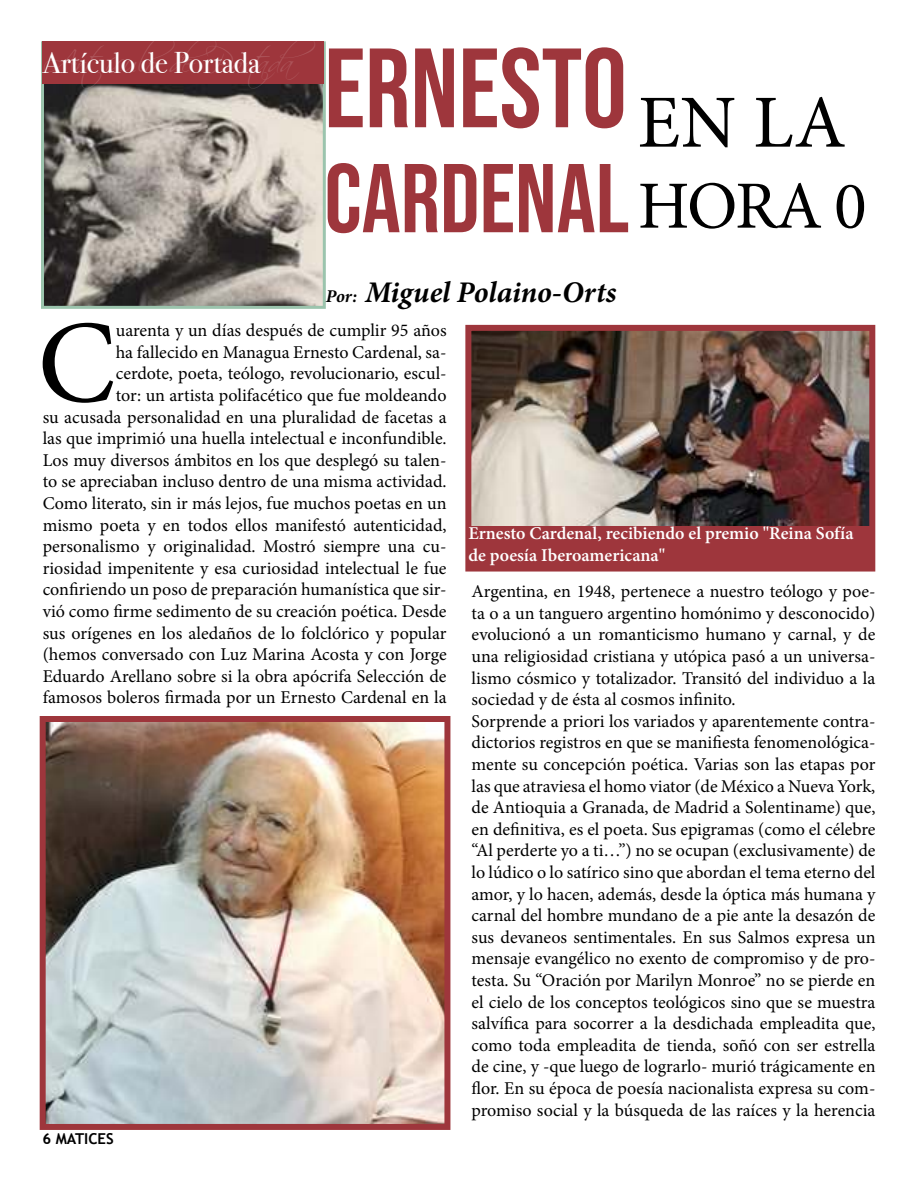
<style>
.page{position:relative;width:918px;height:1188px;background:#fff}
.page>*{position:absolute;margin:0;border:0;box-sizing:border-box;transform-origin:0 0}
.t1{font:117.75px "Minion Pro";color:#000}
.t2{font:112.5px "Bebas Neue";color:#9e363c}
.t3{font:97.5px "Bebas Neue";color:#9e363c}
.t4{font:75px "Minion Pro";color:#000}
.t5{font:67.5px "Minion Pro";color:#000}
.t6{font:italic 700 30px "Minion Pro";letter-spacing:-.005em;color:#000}
.t7{font:30px "Bodoni Svty Two ITCTT";color:#fff}
.t8{font:30px "Scriptina";letter-spacing:-.005em;color:#fff}
.t9{font:18px/21.6px "Minion Pro";color:#000;text-align:right}
.t10{font:600 18px/21.6px "Minion Pro";color:#fff}
.t11{font:700 15px "Trebuchet MS";color:#000}
.s1{font-size:18px}
</style>
<div class="page">
<img style="left:45px;top:84px;width:277px;height:221px">
<div style="left:41px;top:41px;width:285px;height:268px;border:3px solid #9bc4ad"></div>
<div style="left:43px;top:41px;width:281px;height:43px;background:#9e363c"></div>
<img style="left:472px;top:332px;width:396px;height:194px">
<div style="left:465px;top:325px;width:410px;height:247px;border:6px solid #9e363c"></div>
<div style="left:468px;top:526px;width:404px;height:43px;background:#9e363c"></div>
<img style="left:47px;top:723px;width:396px;height:400px">
<div style="left:40px;top:716px;width:410px;height:414px;border:6px solid #9e363c"></div>
<h3 class="t8" style="left:75px;top:44px;width:241px">rtículo de Portada</h3>
<h3 class="t7" style="left:43px;top:50px;width:219px">Artículo de Portada</h3>
<h2 class="t2" style="left:324px;top:23px;width:304px">ERNESTO</h2>
<h3 class="t3" style="left:324px;top:142px;width:306px">CARDENAL</h3>
<h3 class="t4" style="left:638px;top:86px;width:210px">EN LA</h3>
<h3 class="t5" style="left:638px;top:173px;width:230px">HORA 0</h3>
<h3 class="t6" style="left:326px;top:281px;width:292px"><span class="s1">Por:</span> Miguel Polaino-Orts</h3>
<h1 class="t1" style="left:37px;top:306px;width:80px">C</h1>
<p class="t9" style="left:43px;top:320px;width:405px">uarenta y un días después de cumplir 95 años<br>ha fallecido en Managua Ernesto Cardenal, sa-<br>cerdote, poeta, teólogo, revolucionario, escul-<br>tor: un artista polifacético que fue moldeando<br>su acusada personalidad en una pluralidad de facetas a las que imprimió una huella intelectual e inconfundible.<br>Los muy diversos ámbitos en los que desplegó su talen&shy;to se apreciaban incluso dentro de una misma actividad.<br>Como literato, sin ir más lejos, fue muchos poetas en un mismo poeta y en todos ellos manifestó autenticidad, personalismo y originalidad. Mostró siempre una cu&shy;riosidad impenitente y esa curiosidad intelectual le fue confiriendo un poso de preparación humanística que sir&shy;vió como firme sedimento de su creación poética. Desde sus orígenes en los aledaños de lo folclórico y popular (hemos conversado con Luz Marina Acosta y con Jorge Eduardo Arellano sobre si la obra apócrifa Selección de famosos boleros firmada por un Ernesto Cardenal en la</p>
<p class="t11" style="left:43px;top:1130px;width:73px">6 MATICES</p>
<p class="t10" style="left:468px;top:524px;width:387px">Ernesto Cardenal, recibiendo el premio "Reina Sofía de poesía Iberoamericana"</p>
<p class="t9" style="left:472px;top:581px;width:406px;text-align:left">Argentina, en 1948, pertenece a nuestro teólogo y poe&shy;ta o a un tanguero argentino homónimo y desconocido) evolucionó a un romanticismo humano y carnal, y de una religiosidad cristiana y utópica pasó a un universa&shy;lismo cósmico y totalizador. Transitó del individuo a la sociedad y de ésta al cosmos infinito.<br>Sorprende a priori los variados y aparentemente contra&shy;dictorios registros en que se manifiesta fenomenológica&shy;mente su concepción poética. Varias son las etapas por las que atraviesa el homo viator (de México a Nueva York, de Antioquia a Granada, de Madrid a Solentiname) que, en definitiva, es el poeta. Sus epigramas (como el célebre “Al perderte yo a ti…”) no se ocupan (exclusivamente) de lo lúdico o lo satírico sino que abordan el tema eterno del amor, y lo hacen, además, desde la óptica más humana y carnal del hombre mundano de a pie ante la desazón de sus devaneos sentimentales. En sus Salmos expresa un mensaje evangélico no exento de compromiso y de pro&shy;testa. Su “Oración por Marilyn Monroe” no se pierde en el cielo de los conceptos teológicos sino que se muestra salvífica para socorrer a la desdichada empleadita que, como toda empleadita de tienda, soñó con ser estrella de cine, y -que luego de lograrlo- murió trágicamente en flor. En su época de poesía nacionalista expresa su com&shy;promiso social y la búsqueda de las raíces y la herencia</p>
</div>
